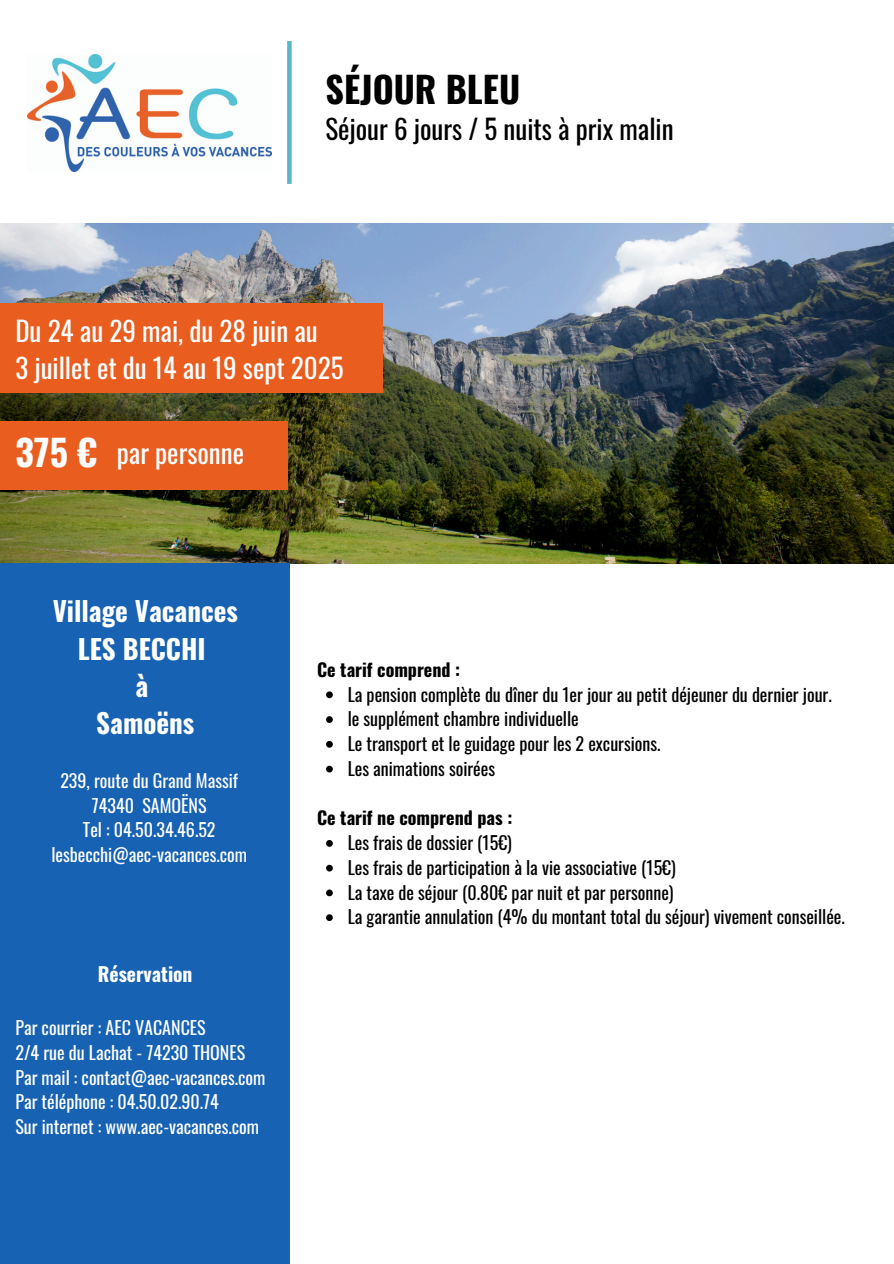
<style>
.page{position:relative;width:894px;height:1264px;background:#fff}
.page>*{position:absolute;margin:0;border:0;box-sizing:border-box;transform-origin:0 0}
.t1{font:700 36px "Oswald";color:#000}
.t2{font:700 36px "Oswald";color:#fff}
.t3{font:27px/37.2px "Oswald";color:#fff}
.t4{font:700 27px/37.2px "Oswald";color:#fff;text-align:center}
.t5{font:27px "Oswald";color:#000}
.t6{font:700 19.5px "Oswald";color:#fff}
.t7{font:18px "Oswald";color:#000}
.t8{font:18px "Oswald";color:#fff}
.t9{font:700 18px "Oswald";color:#000}
</style>
<div class="page">
<svg style="left:287px;top:41px;width:4px;height:143px"></svg>
<img style="left:0;top:223px;width:893px;height:340px">
<div style="left:0;top:563px;width:289px;height:700px;background:#1762b3"></div>
<div style="left:0;top:421px;width:288px;height:68px;background:#e95d1f"></div>
<div style="left:0;top:303px;width:382px;height:90px;background:#e95d1f"></div>
<img style="left:27px;top:54px;width:244px;height:117px">
<svg style="left:326px;top:691px;width:7px;height:7px"></svg>
<svg style="left:326px;top:716px;width:7px;height:7px"></svg>
<svg style="left:326px;top:741px;width:7px;height:6px"></svg>
<svg style="left:326px;top:765px;width:7px;height:7px"></svg>
<svg style="left:326px;top:840px;width:7px;height:6px"></svg>
<svg style="left:326px;top:864px;width:7px;height:7px"></svg>
<svg style="left:326px;top:889px;width:7px;height:7px"></svg>
<svg style="left:326px;top:914px;width:7px;height:7px"></svg>
<p class="t1" style="left:325px;top:61px;width:196px">SÉJOUR BLEU</p>
<p class="t5" style="left:325px;top:108px;width:349px">Séjour 6 jours / 5 nuits à prix malin</p>
<h3 class="t3" style="left:15px;top:311px;width:329px">Du 24 au 29 mai, du 28 juin au<br>3 juillet et du 14 au 19 sept 2025</h3>
<h1 class="t2" style="left:15px;top:423px;width:83px">375 €</h1>
<p class="t3" style="left:117px;top:433px;width:129px">par personne</p>
<p class="t4" style="left:53px;top:591px;width:187px">Village Vacances<br>LES BECCHI<br>à<br>Samoëns</p>
<p class="t8" style="left:60px;top:766px;width:179px">239, route du Grand Massif</p>
<p class="t8" style="left:92px;top:791px;width:116px">74340 SAMOËNS</p>
<p class="t8" style="left:83px;top:816px;width:134px">Tel : 04.50.34.46.52</p>
<h4 class="t8" style="left:51px;top:840px;width:197px">lesbecchi@aec-vacances.com</h4>
<h3 class="t6" style="left:98px;top:959px;width:96px">Réservation</h3>
<h1 class="t8" style="left:15px;top:1013px;width:192px">Par courrier : AEC VACANCES</h1>
<h3 class="t8" style="left:15px;top:1038px;width:231px">2/4 rue du Lachat - 74230 THONES</h3>
<h2 class="t8" style="left:15px;top:1063px;width:251px">Par mail : contact@aec-vacances.com</h2>
<p class="t8" style="left:15px;top:1087px;width:205px">Par téléphone : 04.50.02.90.74</p>
<p class="t8" style="left:15px;top:1112px;width:245px">Sur internet : www.aec-vacances.com</p>
<p class="t9" style="left:317px;top:655px;width:145px">Ce tarif comprend :</p>
<p class="t7" style="left:347px;top:680px;width:485px">La pension complète du dîner du 1er jour au petit déjeuner du dernier jour.</p>
<h4 class="t7" style="left:347px;top:705px;width:232px">le supplément chambre individuelle</h4>
<p class="t7" style="left:347px;top:729px;width:314px">Le transport et le guidage pour les 2 excursions.</p>
<p class="t7" style="left:347px;top:754px;width:149px">Les animations soirées</p>
<p class="t9" style="left:317px;top:804px;width:197px">Ce tarif ne comprend pas :</p>
<p class="t7" style="left:347px;top:828px;width:166px">Les frais de dossier (15€)</p>
<p class="t7" style="left:347px;top:853px;width:329px">Les frais de participation à la vie associative (15€)</p>
<h4 class="t7" style="left:347px;top:878px;width:327px">La taxe de séjour (0.80€ par nuit et par personne)</h4>
<p class="t7" style="left:347px;top:903px;width:498px">La garantie annulation (4% du montant total du séjour) vivement conseillée.</p>
</div>
